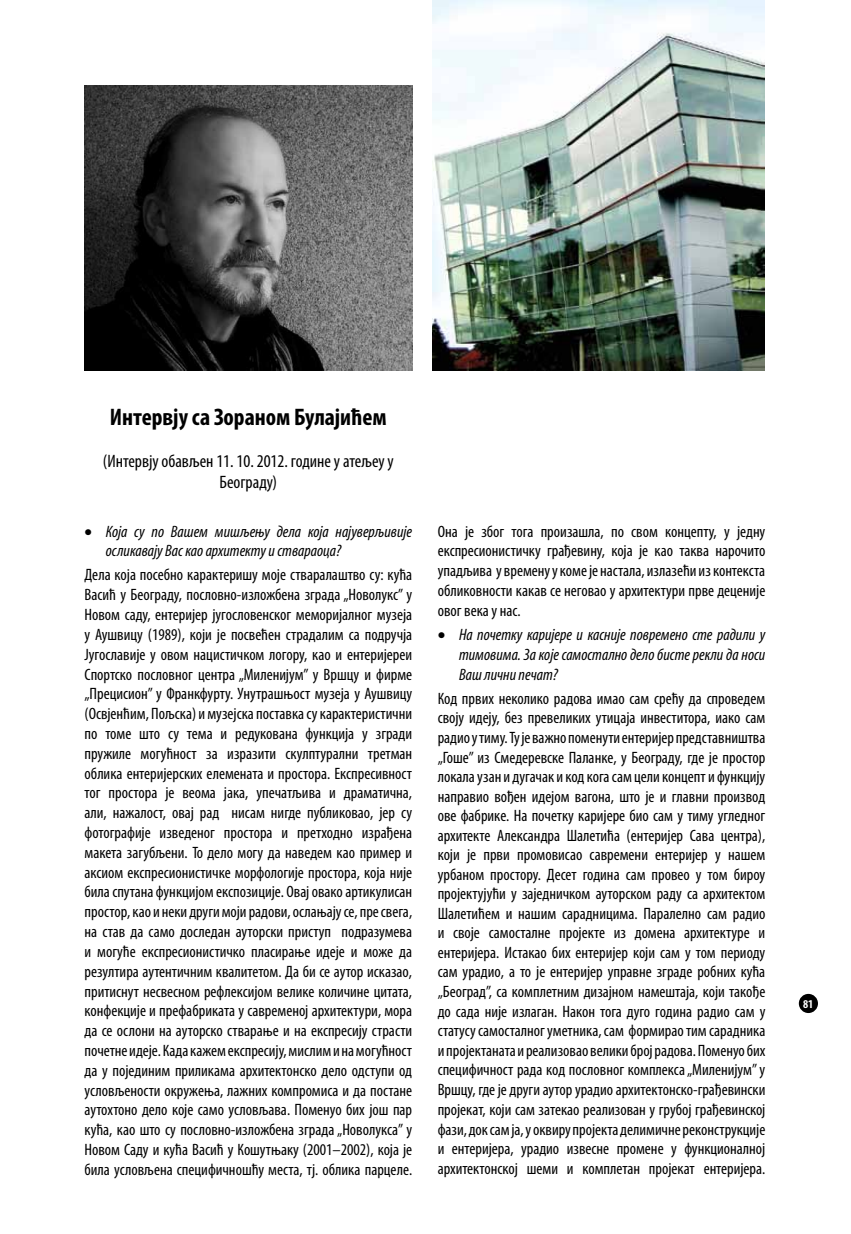
<style>
.page{position:relative;width:851px;height:1234px;background:#fff}
.page>*{position:absolute;margin:0;border:0;box-sizing:border-box;transform-origin:0 0}
.t1{font:700 condensed 24px "Myriad Pro";color:#000}
.t2{font:condensed 18px/21.6px "Myriad Pro";color:#000;text-align:center}
.t3{font:condensed 16.5px/19.8px "Myriad Pro";color:#000;text-align:justify}
.t4{font:italic condensed 16.5px/19.8px "Myriad Pro";color:#000}
.t5{font:700 condensed 12px "Myriad Pro";color:#fff}
</style>
<div class="page">
<div style="left:798px;top:993px;width:19px;height:19px;background:#000;border-radius:50%"></div>
<img style="left:84px;top:85px;width:328px;height:286px">
<img style="left:432px;top:0;width:332px;height:371px">
<h1 class="t1" style="left:110px;top:402px;width:278px">Интервју са Зораном Булајићем</h1>
<p class="t2" style="left:103px;top:449px;width:292px">(Интервју обављен 11. 10. 2012. године у атељеу у<br>Београду)</p>
<p class="t4" style="left:106px;top:521px;width:308px;text-indent:-21px">• Која су по Вашем мишљењу дела која најуверљивије осликавају Вас као архитекту и ствараоца?</p>
<p class="t3" style="left:84px;top:564px;width:329px">Дела која посебно карактеришу моје стваралаштво су: кућа Васић у Београду, пословно-изложбена зграда „Новолукс” у Новом саду, ентеријер југословенског меморијалног музеја у Аушвицу (1989), који је посвећен страдалим са подручја Југославије у овом нацистичком логору, као и ентеријереи Спортско пословног центра „Миленијум” у Вршцу и фирме „Прецисион” у Франкфурту. Унутрашњост музеја у Аушвицу (Освјенћим, Пољска) и музејска поставка су карактеристични по томе што су тема и редукована функција у згради пружиле могућност за изразити скулптурални третман облика ентеријерских елемената и простора. Експресивност тог простора је веома јака, упечатљива и драматична, али, нажалост, овај рад нисам нигде публиковао, јер су фотографије изведеног простора и претходно израђена макета загубљени. То дело могу да наведем као пример и аксиом експресионистичке морфологије простора, која није била спутана функцијом експозиције. Овај овако артикулисан простор, као и неки други моји радови, ослањају се, пре свега, на став да само доследан ауторски приступ подразумева и могуће експресионистичко пласирање идеје и може да резултира аутентичним квалитетом. Да би се аутор исказао, притиснут несвесном рефлексијом велике количине цитата, конфекције и префабриката у савременој архитектури, мора да се ослони на ауторско стварање и на експресију страсти почетне идеје. Када кажем експресију, мислим и на могућност да у појединим приликама архитектонско дело одступи од условљености окружења, лажних компромиса и да постане аутохтоно дело које само условљава. Поменуо бих још пар кућа, као што су пословно-изложбена зграда „Новолукса” у Новом Саду и кућа Васић у Кошутњаку (2001–2002), која је била условљена специфичношћу места, тј. облика парцеле.</p>
<p class="t3" style="left:437px;top:521px;width:329px">Она је због тога произашла, по свом концепту, у једну експресионистичку грађевину, која је као таква нарочито упадљива у времену у коме је настала, излазећи из контекста обликовности какав се неговао у архитектури прве деценије овог века у нас.</p>
<p class="t4" style="left:459px;top:624px;width:308px;text-align:justify;text-indent:-21px">• На почетку каријере и касније повремено сте радили у тимовима. За које самостално дело бисте рекли да носи Ваш лични печат?</p>
<p class="t3" style="left:437px;top:688px;width:329px">Код првих неколико радова имао сам срећу да спроведем своју идеју, без превеликих утицаја инвеститора, иако сам радио у тиму. Ту је важно поменути ентеријер представништва „Гоше” из Смедеревске Паланке, у Београду, где је простор локала узан и дугачак и код кога сам цели концепт и функцију направио вођен идејом вагона, што је и главни производ ове фабрике. На почетку каријере био сам у тиму угледног архитекте Александра Шалетића (ентеријер Сава центра), који је први промовисао савремени ентеријер у нашем урбаном простору. Десет година сам провео у том бироу пројектујући у заједничком ауторском раду са архитектом Шалетићем и нашим сарадницима. Паралелно сам радио и своје самосталне пројекте из домена архитектуре и ентеријера. Истакао бих ентеријер који сам у том периоду сам урадио, а то је ентеријер управне зграде робних кућа „Београд”, са комплетним дизајном намештаја, који такође до сада није излаган. Након тога дуго година радио сам у статусу самосталног уметника, сам формирао тим сарадника и пројектаната и реализовао велики број радова. Поменуо бих специфичност рада код пословног комплекса „Миленијум” у Вршцу, где је други аутор урадио архитектонско-грађевински пројекат, који сам затекао реализован у грубој грађевинској фази, док сам ја, у оквиру пројекта делимичне реконструкције и ентеријера, урадио извесне промене у функционалној архитектонској шеми и комплетан пројекат ентеријера.</p>
<p class="t5" style="left:803px;top:996px;width:12px">81</p>
</div>
